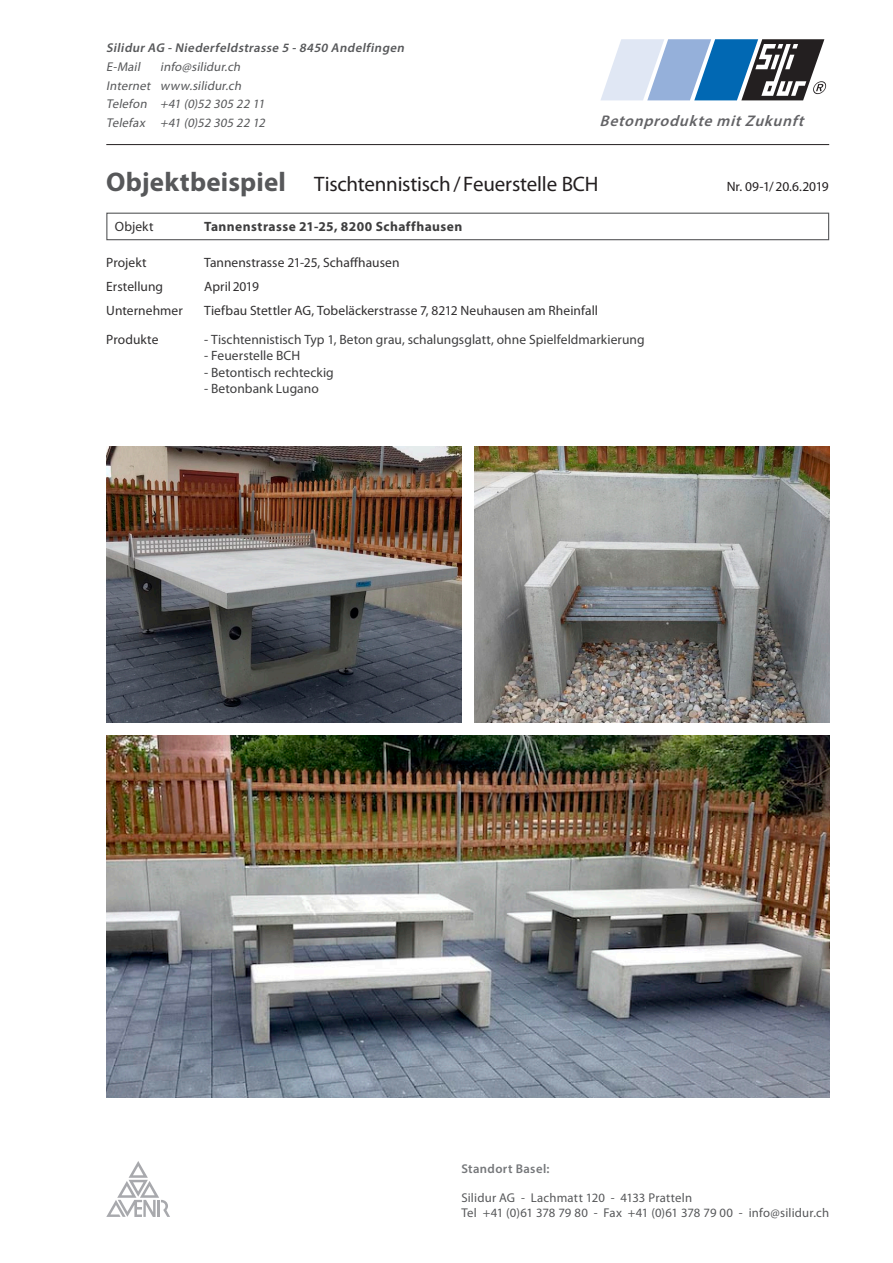
<style>
.page{position:relative;width:893px;height:1263px;background:#fff}
.page>*{position:absolute;margin:0;border:0;box-sizing:border-box;transform-origin:0 0}
.t1{font:700 27px "Myriad Pro";letter-spacing:.01em;color:#57585a}
.t2{font:21px "Myriad Pro";letter-spacing:-.01em;color:#231f20}
.t3{font:italic 600 15.45px "Myriad Pro";color:#636366}
.t4{font:13.5px "Myriad Pro";color:#312f30}
.t5{font:13.5px "Myriad Pro";letter-spacing:.005em;color:#3e3e3f}
.t6{font:700 13.5px "Myriad Pro";letter-spacing:.03em;color:#3e3e3f}
.t7{font:13.5px "Myriad Pro";letter-spacing:-.005em;color:#231f20}
.t8{font:italic 12.75px/18.8px "Myriad Pro";color:#57585a}
.t9{font:12.75px/15px "Myriad Pro";letter-spacing:.015em;color:#57585a}
.t10{font:italic 600 12.75px "Myriad Pro";color:#57585a}
.t11{font:600 12.75px "Myriad Pro";letter-spacing:.03em;color:#76787b}
</style>
<div class="page">
<img style="left:106px;top:446px;width:355px;height:277px">
<img style="left:106px;top:736px;width:723px;height:361px">
<img style="left:474px;top:446px;width:355px;height:277px">
<div style="left:106px;top:213px;width:723px;height:27px;border:1px solid #57585a"></div>
<svg style="left:601px;top:39px;width:225px;height:61px"></svg>
<svg style="left:106px;top:1161px;width:64px;height:56px"></svg>
<hr style="left:106px;top:144px;width:723px;height:1px;background:#231f20">
<p class="t10" style="left:106px;top:40px;width:302px">Silidur AG -Niederfeldstrasse 5 -8450 Andelfingen</p>
<p class="t8" style="left:106px;top:57px;width:38px">E-Mail</p>
<p class="t8" style="left:106px;top:57px;width:163px;text-indent:54px">info@silidur.ch<br>Internet www.silidur.ch<br>Telefon +41 (0)52 305 22 11<br>Telefax +41 (0)52 305 22 12</p>
<p class="t3" style="left:600px;top:111px;width:211px">Betonprodukte mitZukunft</p>
<h1 class="t1" style="left:106px;top:165px;width:181px">Objektbeispiel</h1>
<h2 class="t2" style="left:314px;top:171px;width:286px">Tischtennistisch/ Feuerstelle BCH</h2>
<p class="t7" style="left:727px;top:178px;width:104px">Nr. 09-1/20.6.2019</p>
<p class="t4" style="left:115px;top:218px;width:40px">Objekt</p>
<p class="t6" style="left:204px;top:218px;width:260px">Tannenstrasse 21-25, 8200 Schaffhausen</p>
<p class="t4" style="left:106px;top:254px;width:42px">Projekt</p>
<p class="t4" style="left:204px;top:254px;width:197px">Tannenstrasse 21-25, Schaffhausen</p>
<p class="t4" style="left:106px;top:278px;width:58px">Erstellung</p>
<p class="t4" style="left:204px;top:278px;width:56px">April2019</p>
<p class="t4" style="left:106px;top:302px;width:78px">Unternehmer</p>
<p class="t4" style="left:204px;top:302px;width:395px">Tiefbau Stettler AG, Tobeläckerstrasse 7, 8212 Neuhausen am Rheinfall</p>
<p class="t4" style="left:106px;top:331px;width:54px">Produkte</p>
<p class="t5" style="left:204px;top:331px;width:442px">- Tischtennistisch Typ 1, Beton grau, schalungsglatt, ohne Spielfeldmarkierung</p>
<p class="t5" style="left:204px;top:347px;width:98px">- Feuerstelle BCH</p>
<p class="t5" style="left:204px;top:364px;width:131px">- Betontisch rechteckig</p>
<p class="t5" style="left:204px;top:380px;width:116px">- Betonbank Lugano</p>
<p class="t11" style="left:461px;top:1161px;width:90px">Standort Basel:</p>
<p class="t9" style="left:461px;top:1190px;width:369px">Silidur AG - Lachmatt 120 - 4133 Pratteln<br>Tel +41 (0)61 378 79 80 - Fax +41 (0)61 378 79 00 - info@silidur.ch</p>
</div>
